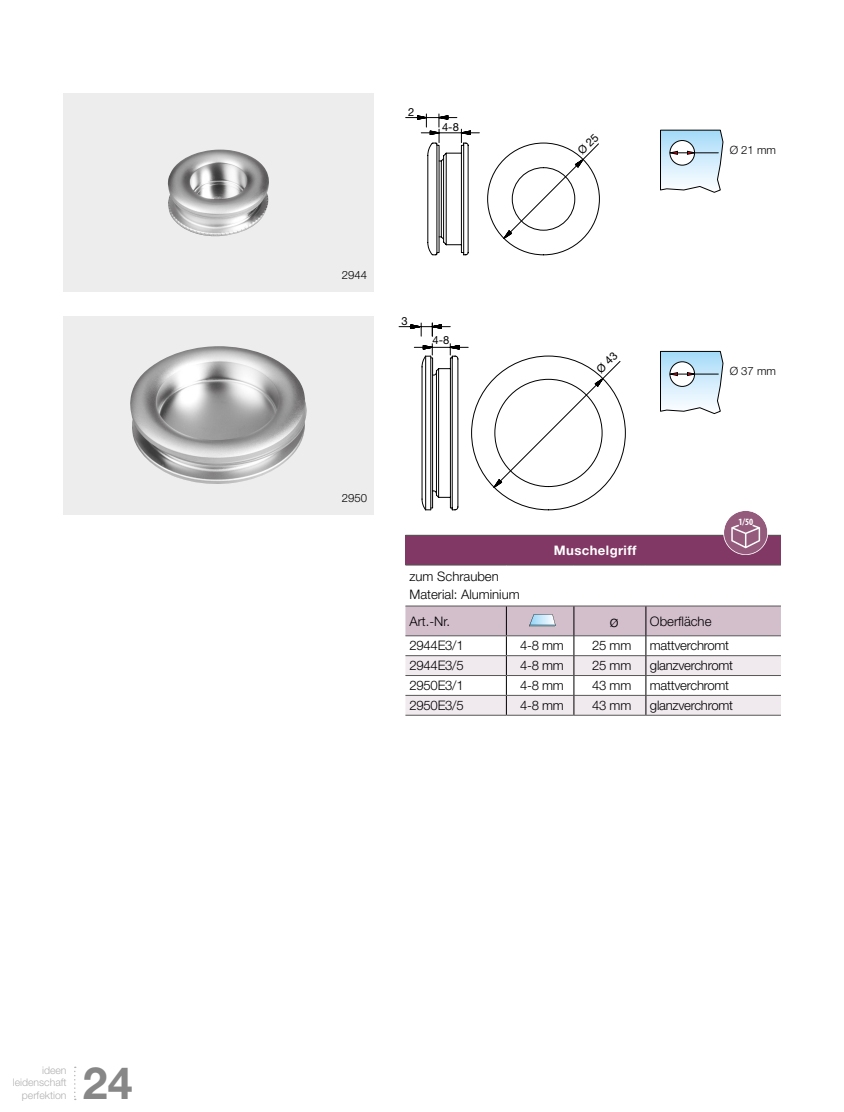
<style>
.page{position:relative;width:844px;height:1112px;background:#fff}
.page>*{position:absolute;margin:0;border:0;box-sizing:border-box;transform-origin:0 0}
.t1{font:700 44.45px "Helvetica Neue LT Pro";color:#878787}
.t2{font:300 15.75px "Helvetica Neue LT Pro";color:#000}
.t3{font:300 13.12px "Helvetica Neue LT Pro";letter-spacing:-.02em;color:#000}
.t4{font:300 13.12px/17.5px "Helvetica Neue LT Pro";color:#000}
.t5{font:700 13.12px "Helvetica Neue LT Pro";letter-spacing:.03em;color:#fff}
.t6{font:300 11.38px "Helvetica Neue LT Pro";color:#000}
.t7{font:11.2px "Helvetica Neue";color:#000}
.t8{font:300 10.5px/12.2px "Helvetica Neue LT Pro";color:#b3b2b2;text-align:right}
.t9{font:700 condensed 9.62px "Myriad Pro";color:#fff}
</style>
<div class="page">
<div style="left:63px;top:93px;width:311px;height:199px;background:#ededed"></div>
<img style="left:167px;top:149px;width:102px;height:88px">
<div style="left:63px;top:316px;width:311px;height:198px;background:#ededed"></div>
<img style="left:130px;top:346px;width:177px;height:138px">
<div style="left:405px;top:535px;width:375px;height:30px;background:#813864"></div>
<hr style="left:405px;top:534px;width:101px;height:1px;background:#575756">
<hr style="left:506px;top:534px;width:67px;height:1px;background:#575756">
<hr style="left:573px;top:534px;width:72px;height:1px;background:#575756">
<hr style="left:645px;top:534px;width:135px;height:1px;background:#575756">
<hr style="left:405px;top:564px;width:101px;height:1px;background:#575756">
<hr style="left:506px;top:564px;width:67px;height:1px;background:#575756">
<hr style="left:573px;top:564px;width:72px;height:1px;background:#575756">
<hr style="left:645px;top:564px;width:135px;height:1px;background:#575756">
<hr style="left:405px;top:605px;width:101px;height:1px;background:#575756">
<hr style="left:506px;top:605px;width:67px;height:1px;background:#575756">
<hr style="left:573px;top:605px;width:72px;height:1px;background:#575756">
<hr style="left:645px;top:605px;width:135px;height:1px;background:#575756">
<svg style="left:405px;top:606px;width:375px;height:109px"></svg>
<svg style="left:723px;top:511px;width:44px;height:43px"></svg>
<svg style="left:660px;top:129px;width:63px;height:64px"></svg>
<svg style="left:660px;top:350px;width:63px;height:64px"></svg>
<svg style="left:74px;top:1066px;width:2px;height:33px"></svg>
<svg style="left:405px;top:113px;width:195px;height:142px"></svg>
<svg style="left:399px;top:322px;width:226px;height:188px"></svg>
<p class="t8" style="left:13px;top:1063px;width:55px">ideen leidenschaft perfektion</p>
<h1 class="t1" style="left:83px;top:1055px;width:51px">24</h1>
<p class="t7" style="left:408px;top:105px;width:8px">2</p>
<p class="t7" style="left:442px;top:120px;width:18px">4-8</p>
<p class="t6" style="left:342px;top:268px;width:27px">2944</p>
<p class="t7" style="left:401px;top:314px;width:8px">3</p>
<p class="t7" style="left:432px;top:333px;width:18px">4-8</p>
<p class="t6" style="left:729px;top:143px;width:48px">Ø 21 mm</p>
<p class="t6" style="left:729px;top:364px;width:48px">Ø 37 mm</p>
<p class="t6" style="left:342px;top:491px;width:27px">2950</p>
<p class="t5" style="left:553px;top:542px;width:84px">Muschelgriff</p>
<p class="t9" style="left:738px;top:515px;width:16px">1/50</p>
<p class="t4" style="left:409px;top:567px;width:112px">zum Schrauben<br>Material: Aluminium</p>
<p class="t3" style="left:409px;top:612px;width:42px">Art.-Nr.</p>
<p class="t2" style="left:609px;top:611px;width:10px">ø</p>
<p class="t4" style="left:649px;top:611px;width:63px">Oberfläche</p>
<p class="t3" style="left:409px;top:637px;width:56px">2944E3/1</p>
<p class="t3" style="left:520px;top:637px;width:45px">4-8 mm</p>
<p class="t3" style="left:592px;top:637px;width:41px">25 mm</p>
<p class="t3" style="left:649px;top:637px;width:81px">mattverchromt</p>
<p class="t3" style="left:409px;top:657px;width:56px">2944E3/5</p>
<p class="t3" style="left:520px;top:657px;width:45px">4-8 mm</p>
<p class="t3" style="left:592px;top:657px;width:41px">25 mm</p>
<p class="t3" style="left:649px;top:657px;width:84px">glanzverchromt</p>
<p class="t3" style="left:409px;top:677px;width:56px">2950E3/1</p>
<p class="t3" style="left:520px;top:677px;width:45px">4-8 mm</p>
<p class="t3" style="left:592px;top:677px;width:41px">43 mm</p>
<p class="t3" style="left:649px;top:677px;width:81px">mattverchromt</p>
<p class="t3" style="left:409px;top:697px;width:56px">2950E3/5</p>
<p class="t3" style="left:520px;top:697px;width:45px">4-8 mm</p>
<p class="t3" style="left:592px;top:697px;width:41px">43 mm</p>
<p class="t3" style="left:649px;top:697px;width:84px">glanzverchromt</p>
</div>
